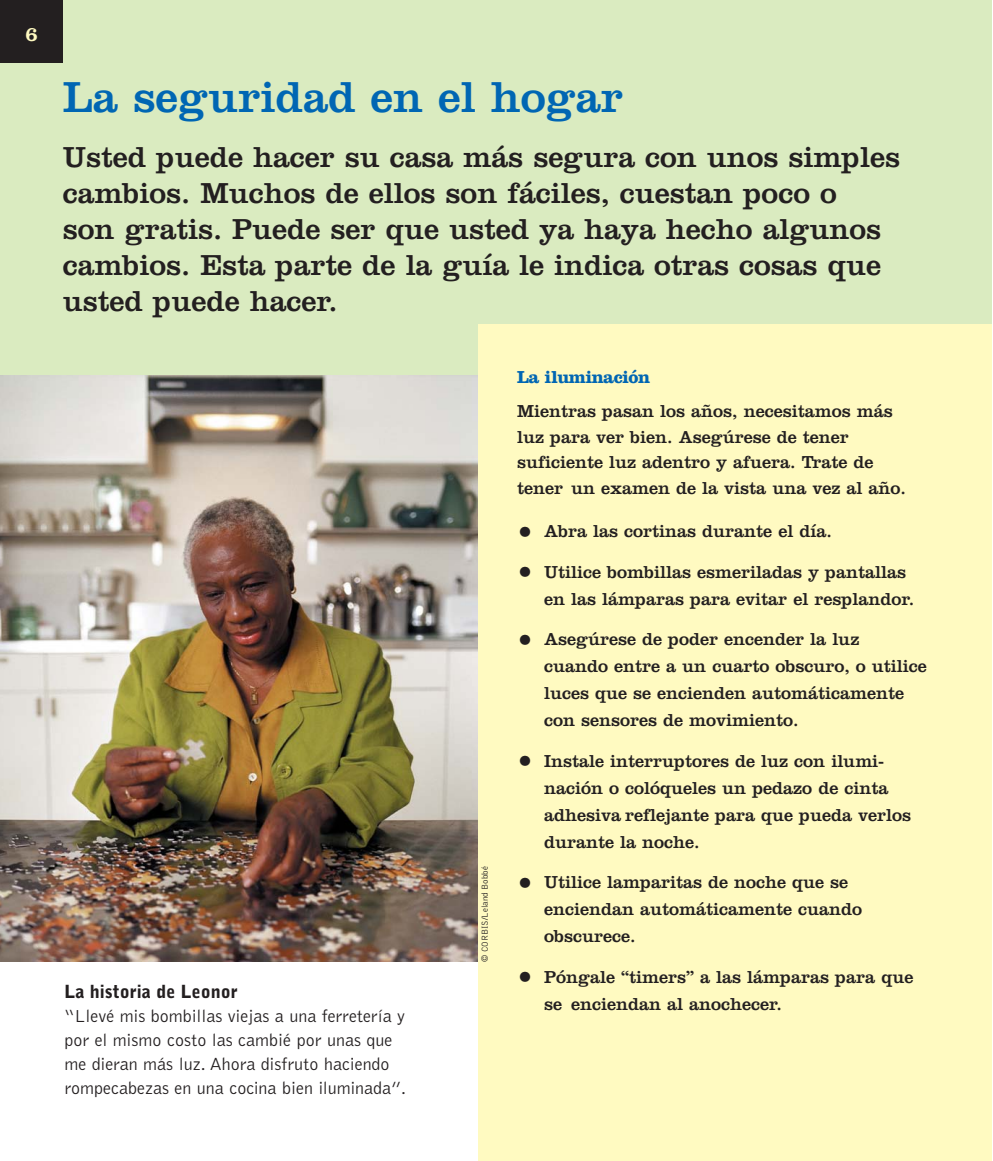
<style>
.page{position:relative;width:993px;height:1161px;background:#fff}
.page>*{position:absolute;margin:0;border:0;box-sizing:border-box;transform-origin:0 0}
.t1{font:45px "Clarendon";color:#0066b3}
.t2{font:30px/36px "Clarendon";color:#231f20}
.t3{font:21px "Clarendon";color:#fffac1}
.t4{font:18px/27px "Clarendon";color:#231f20}
.t5{font:300 18px/24px "Bell Gothic";color:#231f20}
.t6{font:900 18px "Bell Gothic";color:#231f20}
.t7{font:700 18px "Clarendon";letter-spacing:-.03em;color:#0066b3}
.t8{font:300 9px "Bell Gothic";color:#231f20}
.s1{font-family:"Futura";font-size:27px}
</style>
<div class="page">
<div style="left:0;top:0;width:992px;height:385px;background:#daebc0"></div>
<div style="left:0;top:0;width:63px;height:63px;background:#231f20"></div>
<img style="left:0;top:375px;width:478px;height:587px">
<div style="left:478px;top:324px;width:514px;height:837px;background:#fffac1"></div>
<p class="t3" style="left:25px;top:26px;width:14px">6</p>
<h1 class="t1" style="left:63px;top:81px;width:562px">La seguridad en el hogar</h1>
<h2 class="t2" style="left:63px;top:142px;width:839px">Usted puede hacer su casa más segura con unos simples cambios. Muchos de ellos son fáciles, cuestan poco o<br>son gratis. Puede ser que usted ya haya hecho algunos cambios. Esta parte de la guía le indica otras cosas que usted puede hacer.</h2>
<p class="t6" style="left:64px;top:985px;width:175px">La historia de Leonor</p>
<p class="t5" style="left:64px;top:1005px;width:343px">“Llevé mis bombillas viejas a una ferretería y por el mismo costo las cambié por unas que me dieran más luz. Ahora disfruto haciendo rompecabezas en una cocina bien iluminada”.</p>
<p class="t8" style="left:481px;top:962px;width:97px;rotate:-90deg">© CORBIS/Leland Bobbé</p>
<p class="t7" style="left:517px;top:371px;width:134px">La iluminación</p>
<p class="t4" style="left:517px;top:401px;width:390px;line-height:25.5px">Mientras pasan los años, necesitamos más luz para ver bien. Asegúrese de tener suficiente luz adentro y afuera. Trate de tener un examen de la vista una vez al año.</p>
<p class="t4" style="left:517px;top:519px;width:316px"><span class="s1">•</span> Abra las cortinas durante el día.</p>
<p class="t4" style="left:544px;top:560px;width:372px;text-indent:-27px"><span class="s1">•</span> Utilice bombillas esmeriladas y pantallas en las lámparas para evitar el resplandor.</p>
<p class="t4" style="left:544px;top:627px;width:384px;text-indent:-27px"><span class="s1">•</span> Asegúrese de poder encender la luz cuando entre a un cuarto obscuro, o utilice luces que se encienden automáticamente con sensores de movimiento.</p>
<p class="t4" style="left:544px;top:749px;width:369px;text-indent:-27px"><span class="s1">•</span> Instale interruptores de luz con ilumi&shy;nación o colóqueles un pedazo de cinta adhesiva reflejante para que pueda verlos durante la noche.</p>
<p class="t4" style="left:544px;top:870px;width:320px;text-indent:-27px"><span class="s1">•</span> Utilice lamparitas de noche que se enciendan automáticamente cuando obscurece.</p>
<p class="t4" style="left:544px;top:965px;width:371px;text-indent:-27px"><span class="s1">•</span> Póngale “timers” a las lámparas para que se enciendan al anochecer.</p>
</div>
